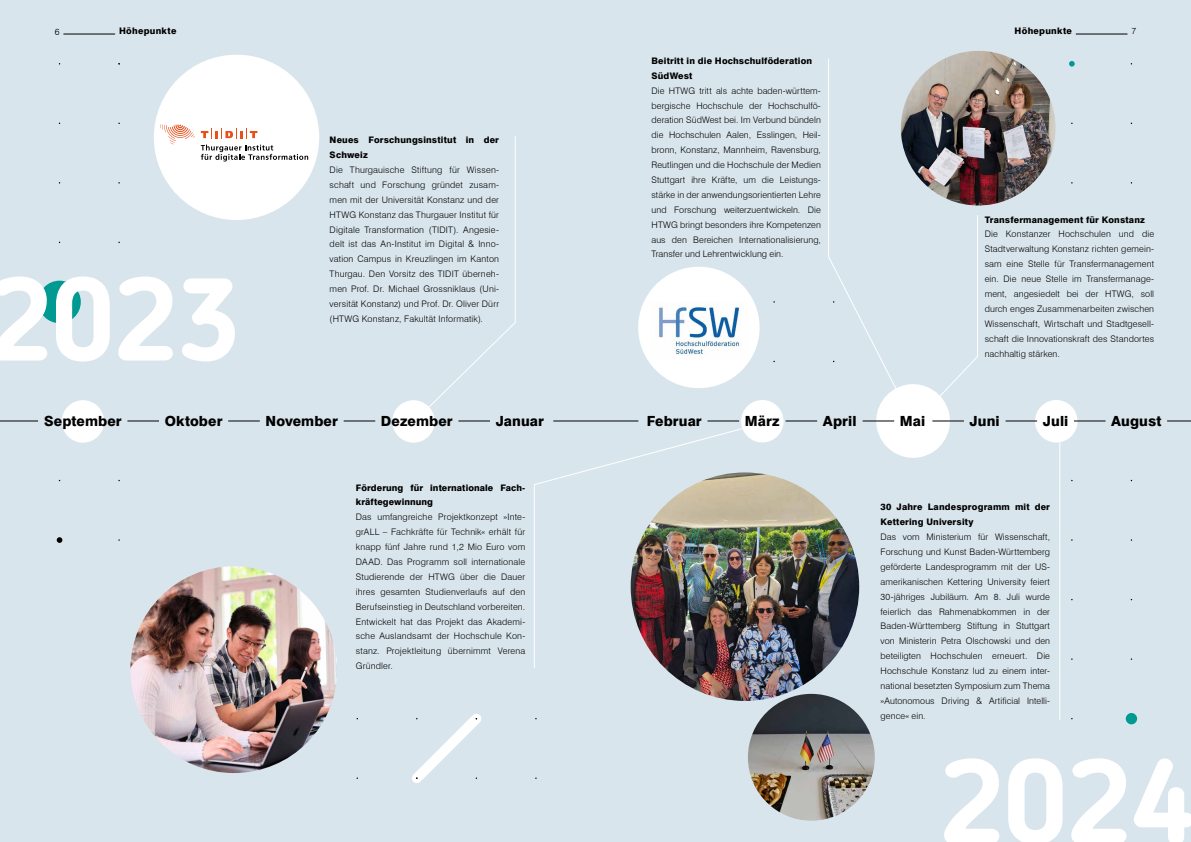
<style>
.page{position:relative;width:1191px;height:842px;background:#d9e5ec}
.page>*{position:absolute;margin:0;border:0;box-sizing:border-box;transform-origin:0 0}
.t1{font:700 117.7px "Blogger Sans";color:#fff}
.t2{font:700 116.2px "Blogger Sans";color:#fff}
.t3{font:800 14px "Swiss 721 BT";letter-spacing:.01em;color:#000}
.t4{font:300 9px/14.9px "Swiss 721 BT";letter-spacing:.015em;color:#000;text-align:justify}
.t5{font:800 9px/14.9px "Swiss 721 BT";letter-spacing:.02em;color:#000}
</style>
<div class="page">
<div style="left:392px;top:400px;width:43px;height:43px;background:#fff;border-radius:50%"></div>
<div style="left:62px;top:400px;width:42px;height:43px;background:#fff;border-radius:50%"></div>
<hr style="left:1059px;top:418px;width:1px;height:302px;background:#fff">
<svg style="left:534px;top:428px;width:230px;height:240px"></svg>
<div style="left:741px;top:400px;width:42px;height:42px;background:#fff;border-radius:50%"></div>
<div style="left:1035px;top:400px;width:42px;height:42px;background:#fff;border-radius:50%"></div>
<div style="left:876px;top:384px;width:74px;height:74px;background:#fff;border-radius:50%"></div>
<svg style="left:416px;top:136px;width:100px;height:285px"></svg>
<svg style="left:828px;top:58px;width:150px;height:364px"></svg>
<svg style="left:1069px;top:61px;width:5px;height:6px"></svg>
<div style="left:1125px;top:713px;width:12px;height:11px;background:#009a93;border-radius:50%"></div>
<svg style="left:57px;top:537px;width:5px;height:6px"></svg>
<svg style="left:412px;top:714px;width:70px;height:69px"></svg>
<div style="left:38px;top:281px;width:43px;height:42px;background:#009a93;border-radius:50%"></div>
<img style="left:901px;top:51px;width:154px;height:155px;border-radius:77px">
<img style="left:630px;top:472px;width:229px;height:229px;border-radius:114px">
<img style="left:748px;top:694px;width:126px;height:127px;border-radius:63px">
<hr style="left:0;top:421px;width:38px;height:1px;background:#000">
<hr style="left:127px;top:421px;width:32px;height:1px;background:#000">
<hr style="left:228px;top:421px;width:32px;height:1px;background:#000">
<hr style="left:344px;top:421px;width:31px;height:1px;background:#000">
<hr style="left:458px;top:421px;width:32px;height:1px;background:#000">
<hr style="left:707px;top:421px;width:32px;height:1px;background:#000">
<hr style="left:785px;top:421px;width:32px;height:1px;background:#000">
<hr style="left:862px;top:421px;width:32px;height:1px;background:#000">
<hr style="left:932px;top:421px;width:32px;height:1px;background:#000">
<hr style="left:1005px;top:421px;width:32px;height:1px;background:#000">
<hr style="left:1074px;top:421px;width:31px;height:1px;background:#000">
<hr style="left:553px;top:421px;width:85px;height:1px;background:#000">
<svg style="left:1167px;top:421px;width:24px;height:1px"></svg>
<img style="left:130px;top:566px;width:207px;height:207px;border-radius:103px">
<div style="left:154px;top:55px;width:165px;height:165px;background:#fff;border-radius:50%"></div>
<svg style="left:201px;top:128px;width:56px;height:10px"></svg>
<svg style="left:201px;top:145px;width:107px;height:17px"></svg>
<svg style="left:160px;top:124px;width:35px;height:20px"></svg>
<div style="left:638px;top:267px;width:121px;height:121px;background:#fff;border-radius:50%"></div>
<img style="left:655px;top:304px;width:85px;height:52px">
<hr style="left:1076px;top:34px;width:51px;height:1px;background:#000">
<hr style="left:64px;top:34px;width:51px;height:1px;background:#000">
<p class="t4" style="left:55px;top:24px;width:6px">6</p>
<p class="t5" style="left:119px;top:24px;width:59px">Höhepunkte</p>
<p class="t5" style="left:1014px;top:24px;width:59px">Höhepunkte</p>
<p class="t4" style="left:1131px;top:24px;width:6px">7</p>
<h2 class="t2" style="left:-11px;top:250px;width:253px">2023</h2>
<p class="t5" style="left:330px;top:132px;width:171px">Neues Forschungsinstitut in der<br>Schweiz</p>
<p class="t4" style="left:330px;top:162px;width:171px">Die Thurgauische Stiftung für Wissen&shy;schaft und Forschung gründet zusam&shy;men mit der Universität Konstanz und der HTWG Konstanz das Thurgauer Institut für Digitale Transformation (TIDIT). Angesie&shy;delt ist das An-Institut im Digital &amp; Inno&shy;vation Campus in Kreuzlingen im Kanton Thurgau. Den Vorsitz des TIDIT überneh&shy;men Prof. Dr. Michael Grossniklaus (Uni&shy;versität Konstanz) und Prof. Dr. Oliver Dürr (HTWG Konstanz, Fakultät Informatik).</p>
<p class="t5" style="left:651px;top:53px;width:162px">Beitritt in die Hochschulföderation<br>SüdWest</p>
<p class="t4" style="left:651px;top:83px;width:171px">Die HTWG tritt als achte baden-württem&shy;bergische Hochschule der Hochschulfö&shy;deration SüdWest bei. Im Verbund bündeln die Hochschulen Aalen, Esslingen, Heil&shy;bronn, Konstanz, Mannheim, Ravensburg, Reutlingen und die Hochschule der Medien Stuttgart ihre Kräfte, um die Leistungs&shy;stärke in der anwendungsorientierten Lehre und Forschung weiterzuentwickeln. Die HTWG bringt besonders ihre Kompetenzen aus den Bereichen Internationalisierung, Transfer und Lehrentwicklung ein.</p>
<p class="t5" style="left:984px;top:212px;width:162px">Transfermanagement für Konstanz</p>
<p class="t4" style="left:984px;top:227px;width:171px">Die Konstanzer Hochschulen und die Stadtverwaltung Konstanz richten gemein&shy;sam eine Stelle für Transfermanagement ein. Die neue Stelle im Transfermanage&shy;ment, angesiedelt bei der HTWG, soll durch enges Zusammenarbeiten zwischen Wissenschaft, Wirtschaft und Stadtgesell&shy;schaft die Innovationskraft des Standortes nachhaltig stärken.</p>
<h3 class="t3" style="left:44px;top:413px;width:79px">September</h3>
<h3 class="t3" style="left:165px;top:413px;width:59px">Oktober</h3>
<h3 class="t3" style="left:265px;top:413px;width:74px">November</h3>
<h3 class="t3" style="left:381px;top:413px;width:73px">Dezember</h3>
<h3 class="t3" style="left:495px;top:413px;width:50px">Januar</h3>
<h3 class="t3" style="left:646px;top:413px;width:57px">Februar</h3>
<h3 class="t3" style="left:745px;top:413px;width:36px">März</h3>
<h3 class="t3" style="left:823px;top:413px;width:35px">April</h3>
<h3 class="t3" style="left:899px;top:413px;width:27px">Mai</h3>
<h3 class="t3" style="left:969px;top:413px;width:32px">Juni</h3>
<h3 class="t3" style="left:1042px;top:413px;width:27px">Juli</h3>
<h3 class="t3" style="left:1111px;top:413px;width:52px">August</h3>
<p class="t5" style="left:356px;top:480px;width:171px">Förderung für internationale Fach&shy;kräftegewinnung</p>
<p class="t4" style="left:356px;top:510px;width:171px">Das umfangreiche Projektkonzept »Inte&shy;grALL – Fachkräfte für Technik« erhält für knapp fünf Jahre rund 1,2 Mio Euro vom DAAD. Das Programm soll internationale Studierende der HTWG über die Dauer ihres gesamten Studienverlaufs auf den Berufseinstieg in Deutschland vorbereiten.<br>Entwickelt hat das Projekt das Akademi&shy;sche Auslandsamt der Hochschule Kon&shy;stanz. Projektleitung übernimmt Verena Gründler.</p>
<p class="t5" style="left:880px;top:500px;width:171px">30 Jahre Landesprogramm mit der<br>Kettering University</p>
<p class="t4" style="left:880px;top:529px;width:171px">Das vom Ministerium für Wissenschaft, Forschung und Kunst Baden-Württemberg geförderte Landesprogramm mit der US&shy;amerikanischen Kettering University feiert 30-jähriges Jubiläum. Am 8. Juli wurde feierlich das Rahmenabkommen in der Baden-Württemberg Stiftung in Stuttgart von Ministerin Petra Olschowski und den beteiligten Hochschulen erneuert. Die Hochschule Konstanz lud zu einem inter&shy;national besetzten Symposium zum Thema »Autonomous Driving &amp; Artificial Intelli&shy;gence« ein.</p>
<h1 class="t1" style="left:940px;top:731px;width:256px">2024</h1>
</div>
